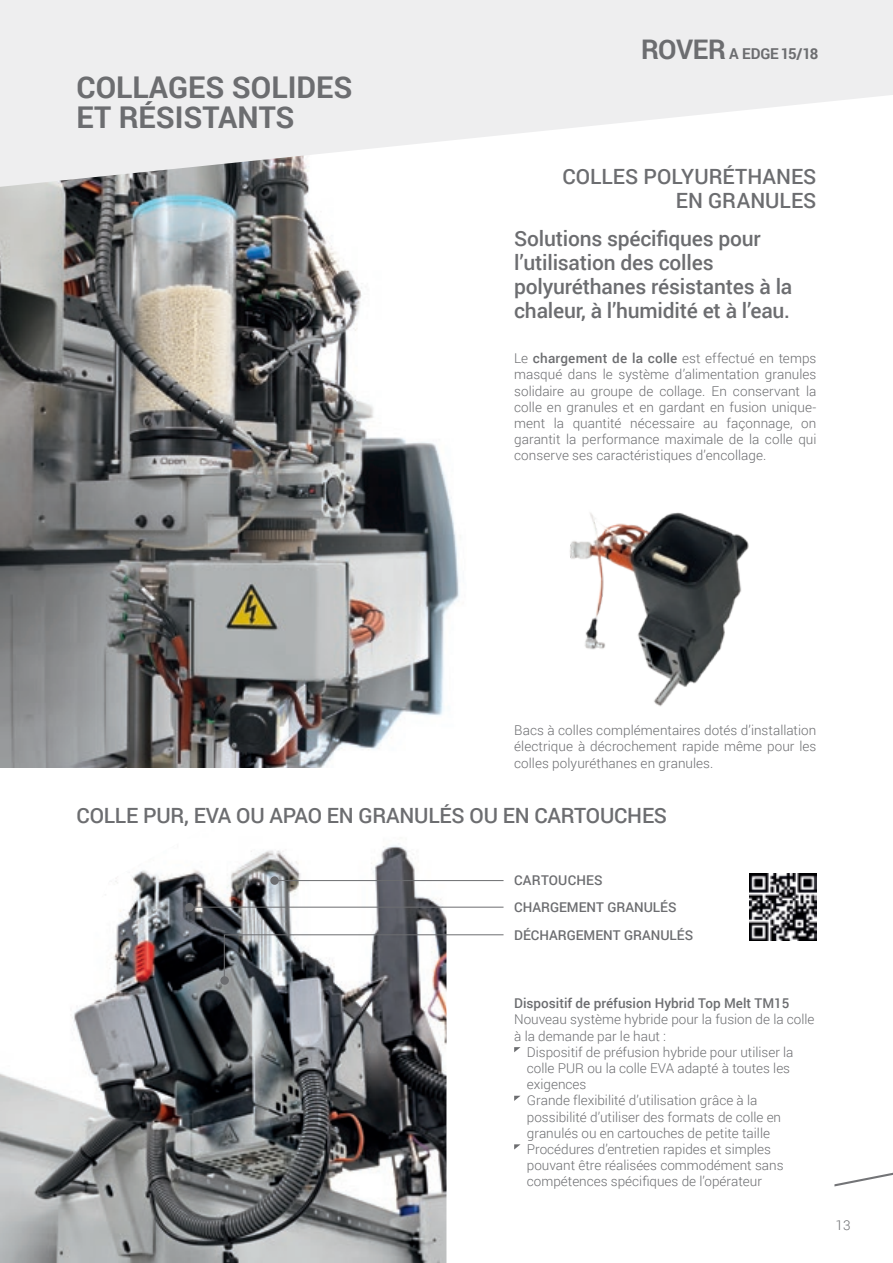
<style>
.page{position:relative;width:893px;height:1263px;background:#fff}
.page>*{position:absolute;margin:0;border:0;box-sizing:border-box;transform-origin:0 0}
._1_TITOLO_GRIGIO{font:700 30px/27px "Roboto";color:#6c6d70}
.t1{font:500 21px/24px "Roboto";letter-spacing:-.01em;color:#6c6d70}
.t2{font:700 15px "Roboto";letter-spacing:-.01em;color:#6c6d70}
.t3{font:300 13.5px/16.2px "Roboto";color:#6c6d70}
.t4{font:500 13.5px "Roboto";color:#6c6d70}
.s1{font-size:27px}
.s2{font-weight:500}
</style>
<div class="page">
<svg style="left:834px;top:1172px;width:59px;height:14px"></svg>
<img style="left:0;top:187px;width:460px;height:581px">
<svg style="left:0;top:0;width:893px;height:187px;fill:#eeeeef"></svg>
<img style="left:570px;top:512px;width:179px;height:195px">
<img style="left:0;top:843px;width:446px;height:420px">
<hr style="left:274px;top:880px;width:229px;height:1px;background:#6c6d70">
<div style="left:270px;top:876px;width:9px;height:9px;background:#6c6d70;border-radius:50%"></div>
<hr style="left:189px;top:907px;width:314px;height:1px;background:#6c6d70">
<div style="left:185px;top:903px;width:9px;height:8px;background:#6c6d70;border-radius:50%"></div>
<svg style="left:224px;top:934px;width:280px;height:50px"></svg>
<div style="left:220px;top:976px;width:9px;height:9px;background:#6c6d70;border-radius:50%"></div>
<img style="left:749px;top:874px;width:67px;height:66px">
<svg style="left:514px;top:1047px;width:7px;height:5px"></svg>
<svg style="left:514px;top:1096px;width:6px;height:5px"></svg>
<svg style="left:514px;top:1144px;width:7px;height:5px"></svg>
<p class="_1_TITOLO_GRIGIO" style="left:101px;top:72px;width:252px;text-indent:-25px">ADESIONI ROBUSTE<br>RESISTENTI</p>
<p class="_1_TITOLO_GRIGIO" style="left:77px;top:73px;width:277px">COLLAGES SOLIDES</p>
<p class="_1_TITOLO_GRIGIO" style="left:77px;top:103px;width:220px">ET RÉSISTANTS</p>
<p class="t2" style="left:641px;top:43px;width:179px"><span class="s1">ROVER</span> A EDGE 15/18</p>
<p class="t1" style="left:562px;top:164px;width:256px;text-align:right">COLLES POLYURÉTHANES<br>EN GRANULES</p>
<p class="t1" style="left:514px;top:226px;width:280px">Solutions spécifiques pour l’utilisation des colles polyuréthanes résistantes à la chaleur, à l’humidité et à l’eau.</p>
<p class="t3" style="left:514px;top:350px;width:304px;text-align:justify">Le <span class="s2">chargement de la colle</span> est effectué en temps masqué dans le système d’alimentation granules solidaire au groupe de collage. En conservant la colle en granules et en gardant en fusion unique&shy;ment la quantité nécessaire au façonnage, on garantit la performance maximale de la colle qui conserve ses caractéristiques d’encollage.</p>
<p class="t3" style="left:514px;top:722px;width:304px;text-align:justify">Bacs à colles complémentaires dotés d’installation électrique à décrochement rapide même pour les colles polyuréthanes en granules.</p>
<p class="t1" style="left:77px;top:803px;width:592px">COLLE PUR, EVA OU APAO EN GRANULÉS OU EN CARTOUCHES</p>
<p class="t4" style="left:514px;top:871px;width:90px">CARTOUCHES</p>
<p class="t4" style="left:514px;top:898px;width:164px">CHARGEMENT GRANULÉS</p>
<p class="t4" style="left:514px;top:925px;width:181px">DÉCHARGEMENT GRANULÉS</p>
<p class="t4" style="left:514px;top:994px;width:277px">Dispositif de préfusion Hybrid Top Melt TM15</p>
<p class="t3" style="left:514px;top:1011px;width:302px">Nouveau système hybride pour la fusion de la colle à la demande par le haut :</p>
<p class="t3" style="left:527px;top:1043px;width:268px">Dispositif de préfusion hybride pour utiliser la colle PUR ou la colle EVA adapté à toutes les exigences</p>
<p class="t3" style="left:527px;top:1092px;width:256px">Grande flexibilité d’utilisation grâce à la possibilité d’utiliser des formats de colle en granulés ou en cartouches de petite taille</p>
<p class="t3" style="left:527px;top:1141px;width:258px">Procédures d’entretien rapides et simples pouvant être réalisées commodément sans compétences spécifiques de l’opérateur</p>
<p class="t3" style="left:836px;top:1216px;width:16px">13</p>
</div>
